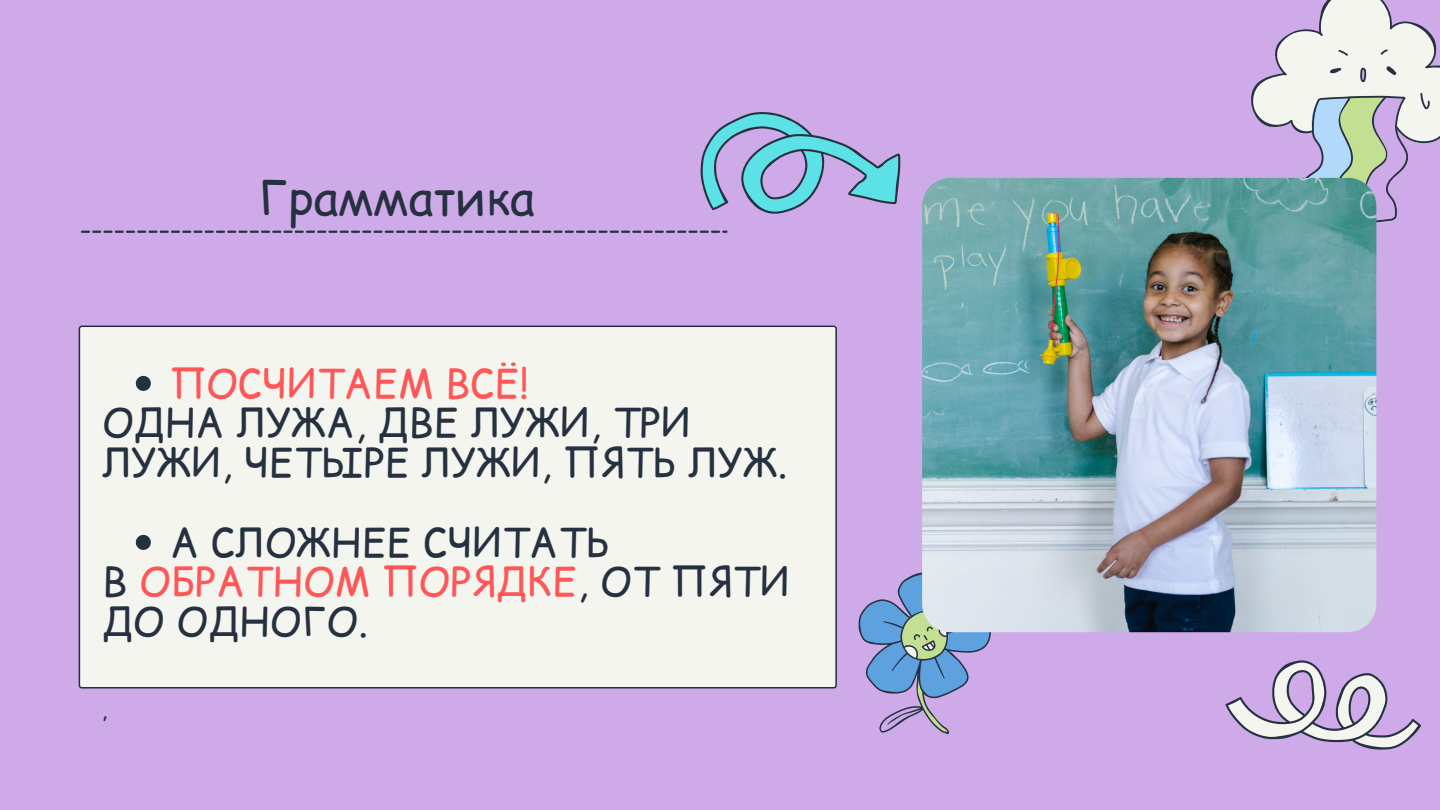
<style>
.page{position:relative;width:1440px;height:810px;background:#ceaae8}
.page>*{position:absolute;margin:0;border:0;box-sizing:border-box;transform-origin:0 0}
.t1{font:48px "Comic Relief";color:#253140}
.t2{font:40px/39.8px "Comic Relief";color:#253140}
.t3{font:40px "Comic Relief";color:#ff5757}
.t4{font:300 27.7px "Rubik";color:#253140}
.s1{color:#ff5757}
</style>
<div class="page">
<div style="left:79px;top:326px;width:758px;height:363px;background:#f5f5ef"></div>
<svg style="left:136px;top:376px;width:15px;height:15px"></svg>
<svg style="left:136px;top:535px;width:15px;height:15px"></svg>
<svg style="left:677px;top:112px;width:224px;height:119px"></svg>
<svg style="left:1247px;top:0;width:193px;height:224px"></svg>
<svg style="left:820px;top:552px;width:210px;height:183px"></svg>
<svg style="left:1225px;top:660px;width:196px;height:90px"></svg>
<svg style="left:81px;top:231px;width:647px;height:2px"></svg>
<img style="left:922px;top:178px;width:454px;height:454px;border-radius:28px">
<p class="t1" style="left:259px;top:162px;width:278px">Грамматика</p>
<p class="t3" style="left:170px;top:354px;width:360px">ПОСЧИТАЕМ ВСЁ!</p>
<p class="t2" style="left:102px;top:401px;width:687px">ОДНА ЛУЖА, ДВЕ ЛУЖИ, ТРИ<br>ЛУЖИ, ЧЕТЫРЕ ЛУЖИ, ПЯТЬ ЛУЖ.</p>
<p class="t2" style="left:170px;top:521px;width:441px">А СЛОЖНЕЕ СЧИТАТЬ</p>
<p class="t2" style="left:102px;top:560px;width:689px">В <span class="s1">ОБРАТНОМ ПОРЯДКЕ</span>, ОТ ПЯТИ<br>ДО ОДНОГО.</p>
<p class="t4" style="left:102px;top:693px;width:8px">,</p>
</div>
